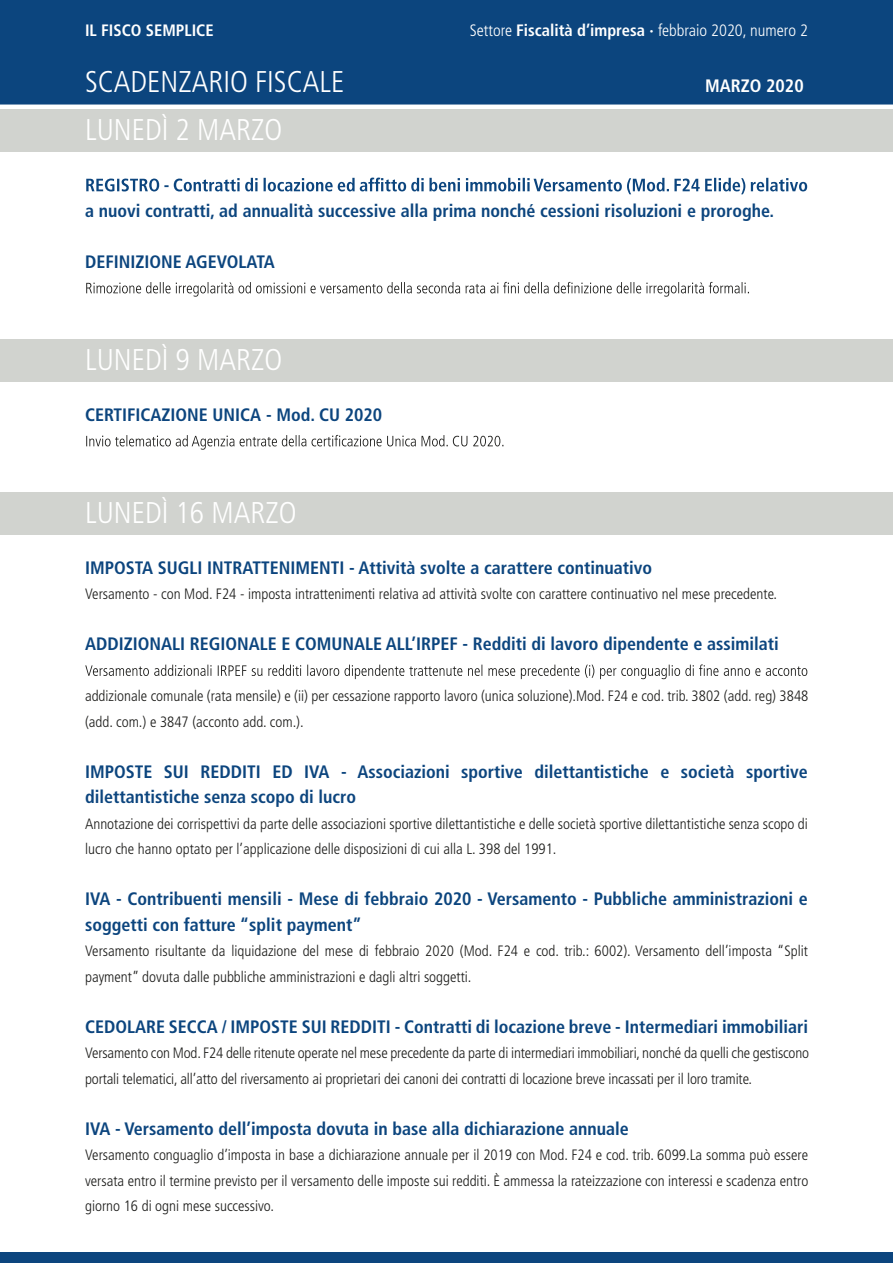
<style>
.page{position:relative;width:893px;height:1263px;background:#fff}
.page>*{position:absolute;margin:0;border:0;box-sizing:border-box;transform-origin:0 0}
.t1{font:300 condensed 30px "Frutiger LT Std";color:#fff}
.t2{font:700 condensed 18px/25.5px "Frutiger LT Std";color:#0c457e}
.t3{font:700 condensed 18px "Frutiger LT Std";color:#fff}
.t4{font:300 condensed 16.5px "Frutiger LT Std";color:#fff}
.t5{font:700 condensed 16.5px "Frutiger LT Std";color:#fff}
.t6{font:300 condensed 15px/25.5px "Frutiger LT Std";color:#1d1d1b}
.s1{font-weight:700}
</style>
<div class="page">
<div style="left:0;top:0;width:893px;height:64px;background:#0c457e"></div>
<div style="left:0;top:1252px;width:893px;height:11px;background:#0c457e"></div>
<div style="left:0;top:109px;width:893px;height:43px;background:#d1d3cf"></div>
<svg style="left:86px;top:178px;width:721px;height:16px"></svg>
<svg style="left:86px;top:282px;width:663px;height:15px"></svg>
<div style="left:0;top:339px;width:893px;height:43px;background:#d1d3cf"></div>
<svg style="left:86px;top:435px;width:417px;height:15px"></svg>
<div style="left:0;top:492px;width:893px;height:43px;background:#d1d3cf"></div>
<svg style="left:85px;top:664px;width:722px;height:15px"></svg>
<div style="left:0;top:60px;width:893px;height:45px;background:#0c457e"></div>
<p class="t5" style="left:85px;top:20px;width:130px">IL FISCO SEMPLICE</p>
<p class="t4" style="left:470px;top:21px;width:340px">Settore <span class="s1">Fiscalità d’impresa ·</span> febbraio 2020, numero 2</p>
<h1 class="t1" style="left:85px;top:65px;width:261px">SCADENZARIO FISCALE</h1>
<p class="t3" style="left:705px;top:75px;width:100px">MARZO 2020</p>
<h1 class="t1" style="left:85px;top:113px;width:199px">LUNEDÌ 2 MARZO</h1>
<p class="t2" style="left:85px;top:198px;width:690px">a nuovi contratti, ad annualità successive alla prima nonché cessioni risoluzioni e proroghe.</p>
<p class="t2" style="left:85px;top:249px;width:191px">DEFINIZIONE AGEVOLATA</p>
<h1 class="t1" style="left:85px;top:342px;width:199px">LUNEDÌ 9 MARZO</h1>
<p class="t2" style="left:85px;top:402px;width:299px">CERTIFICAZIONE UNICA - Mod. CU 2020</p>
<h1 class="t1" style="left:85px;top:495px;width:213px">LUNEDÌ 16 MARZO</h1>
<p class="t2" style="left:85px;top:555px;width:569px">IMPOSTA SUGLI INTRATTENIMENTI - Attività svolte a carattere continuativo</p>
<p class="t6" style="left:85px;top:582px;width:694px">Versamento - con Mod. F24 - imposta intrattenimenti relativa ad attività svolte con carattere continuativo nel mese precedente.</p>
<p class="t2" style="left:85px;top:631px;width:695px">ADDIZIONALI REGIONALE E COMUNALE ALL’IRPEF - Redditi di lavoro dipendente e assimilati</p>
<p class="t6" style="left:85px;top:684px;width:725px">addizionale comunale (rata mensile) e (ii) per cessazione rapporto lavoro (unica soluzione).Mod. F24 e cod. trib. 3802 (add. reg) 3848 (add. com.) e 3847 (acconto add. com.).</p>
<p class="t2" style="left:85px;top:759px;width:724px">IMPOSTE SUI REDDITI ED IVA - Associazioni sportive dilettantistiche e società sportive dilettantistiche senza scopo di lucro</p>
<p class="t6" style="left:85px;top:811px;width:724px">Annotazione dei corrispettivi da parte delle associazioni sportive dilettantistiche e delle società sportive dilettantistiche senza scopo di lucro che hanno optato per l’applicazione delle disposizioni di cui alla L. 398 del 1991.</p>
<p class="t2" style="left:85px;top:886px;width:724px">IVA - Contribuenti mensili - Mese di febbraio 2020 - Versamento - Pubbliche amministrazioni e soggetti con fatture “split payment”</p>
<p class="t6" style="left:85px;top:939px;width:724px">Versamento risultante da liquidazione del mese di febbraio 2020 (Mod. F24 e cod. trib.: 6002). Versamento dell’imposta “Split payment” dovuta dalle pubbliche amministrazioni e dagli altri soggetti.</p>
<p class="t2" style="left:85px;top:1014px;width:725px">CEDOLARE SECCA / IMPOSTE SUI REDDITI - Contratti di locazione breve - Intermediari immobiliari</p>
<p class="t6" style="left:85px;top:1041px;width:726px">Versamento con Mod. F24 delle ritenute operate nel mese precedente da parte di intermediari immobiliari, nonché da quelli che gestiscono portali telematici, all’atto del riversamento ai proprietari dei canoni dei contratti di locazione breve incassati per il loro tramite.</p>
<p class="t2" style="left:85px;top:1116px;width:545px">IVA - Versamento dell’imposta dovuta in base alla dichiarazione annuale</p>
<p class="t6" style="left:85px;top:1143px;width:725px;text-align:justify">Versamento conguaglio d’imposta in base a dichiarazione annuale per il 2019 con Mod. F24 e cod. trib. 6099.La somma può essere versata entro il termine previsto per il versamento delle imposte sui redditi. È ammessa la rateizzazione con interessi e scadenza entro giorno 16 di ogni mese successivo.</p>
</div>
